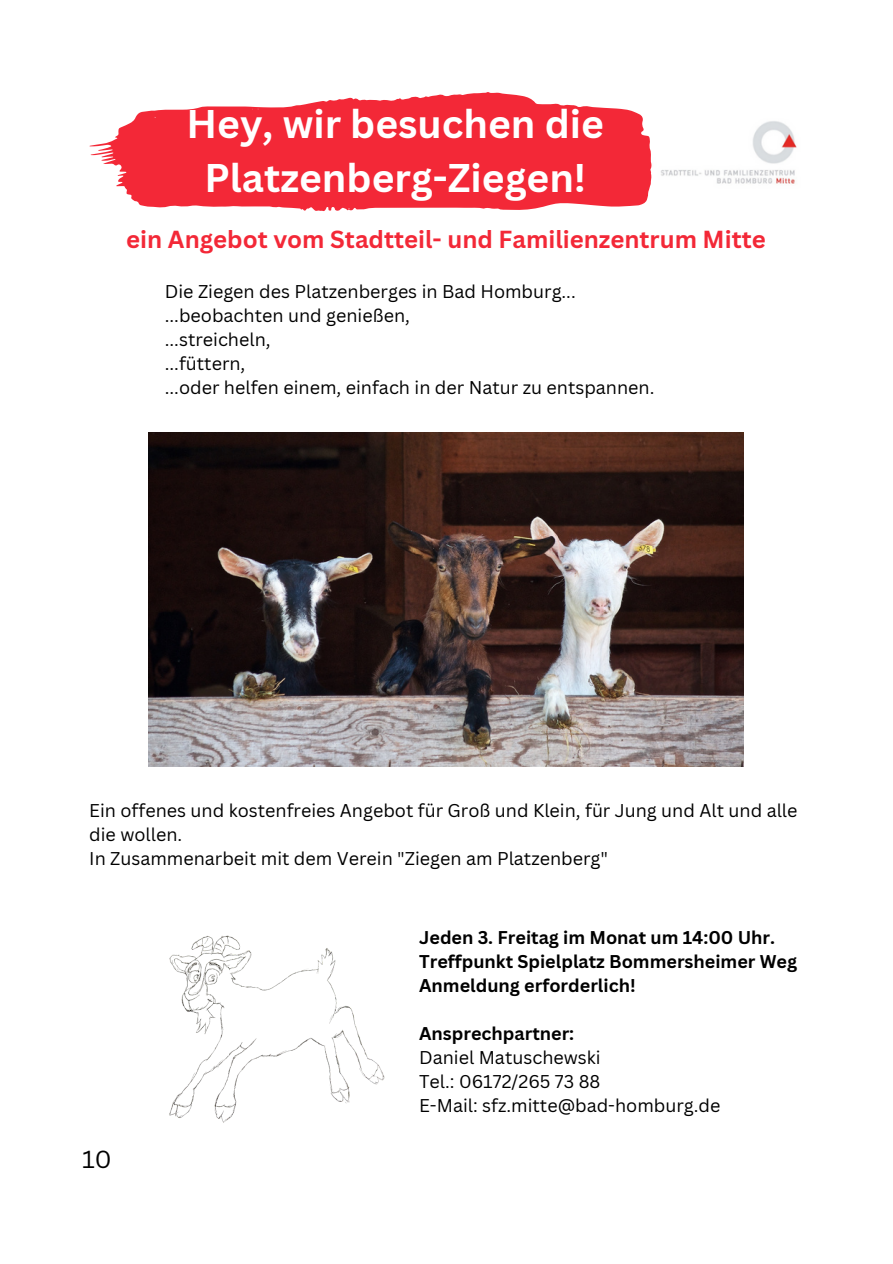
<style>
.page{position:relative;width:893px;height:1264px;background:#fff}
.page>*{position:absolute;margin:0;border:0;box-sizing:border-box;transform-origin:0 0}
.t1{font:700 39px/54px "Canva Sans";color:#fff;text-align:center}
.t2{font:700 24px "Canva Sans";color:#f32837}
.t3{font:24px "Canva Sans";color:#000}
.t4{font:18px/24px "Canva Sans";color:#000}
.t5{font:700 18px/24px "Canva Sans";color:#000}
</style>
<div class="page">
<svg style="left:89px;top:92px;width:563px;height:119px;fill:#f32837"></svg>
<img style="left:661px;top:121px;width:136px;height:63px">
<img style="left:149px;top:432px;width:594px;height:334px">
<img style="left:169px;top:935px;width:216px;height:188px">
<p class="t1" style="left:186px;top:96px;width:419px">Hey, wir besuchen die<br>Platzenberg-Ziegen!</p>
<p class="t2" style="left:126px;top:222px;width:641px">ein Angebot vom Stadtteil- und Familienzentrum Mitte</p>
<p class="t4" style="left:165px;top:278px;width:412px">Die Ziegen des Platzenberges in Bad Homburg...</p>
<p class="t4" style="left:165px;top:302px;width:246px">...beobachten und genießen,</p>
<p class="t4" style="left:165px;top:326px;width:107px">...streicheln,</p>
<p class="t4" style="left:165px;top:350px;width:82px">...füttern,</p>
<p class="t4" style="left:165px;top:374px;width:491px">...oder helfen einem, einfach in der Natur zu entspannen.</p>
<p class="t4" style="left:89px;top:798px;width:709px">Ein offenes und kostenfreies Angebot für Groß und Klein, für Jung und Alt und alle die wollen.</p>
<p class="t4" style="left:89px;top:846px;width:520px">In Zusammenarbeit mit dem Verein "Ziegen am Platzenberg"</p>
<p class="t3" style="left:82px;top:1141px;width:31px">10</p>
<p class="t5" style="left:419px;top:924px;width:379px">Jeden 3. Freitag im Monat um 14:00 Uhr.<br>Treffpunkt Spielplatz Bommersheimer Weg</p>
<p class="t5" style="left:419px;top:972px;width:218px">Anmeldung erforderlich!</p>
<p class="t5" style="left:419px;top:1020px;width:157px">Ansprechpartner:</p>
<p class="t4" style="left:419px;top:1044px;width:183px">Daniel Matuschewski</p>
<p class="t4" style="left:419px;top:1068px;width:183px">Tel.: 06172/265 73 88</p>
<p class="t4" style="left:419px;top:1092px;width:303px">E-Mail: sfz.mitte@bad-homburg.de</p>
</div>
